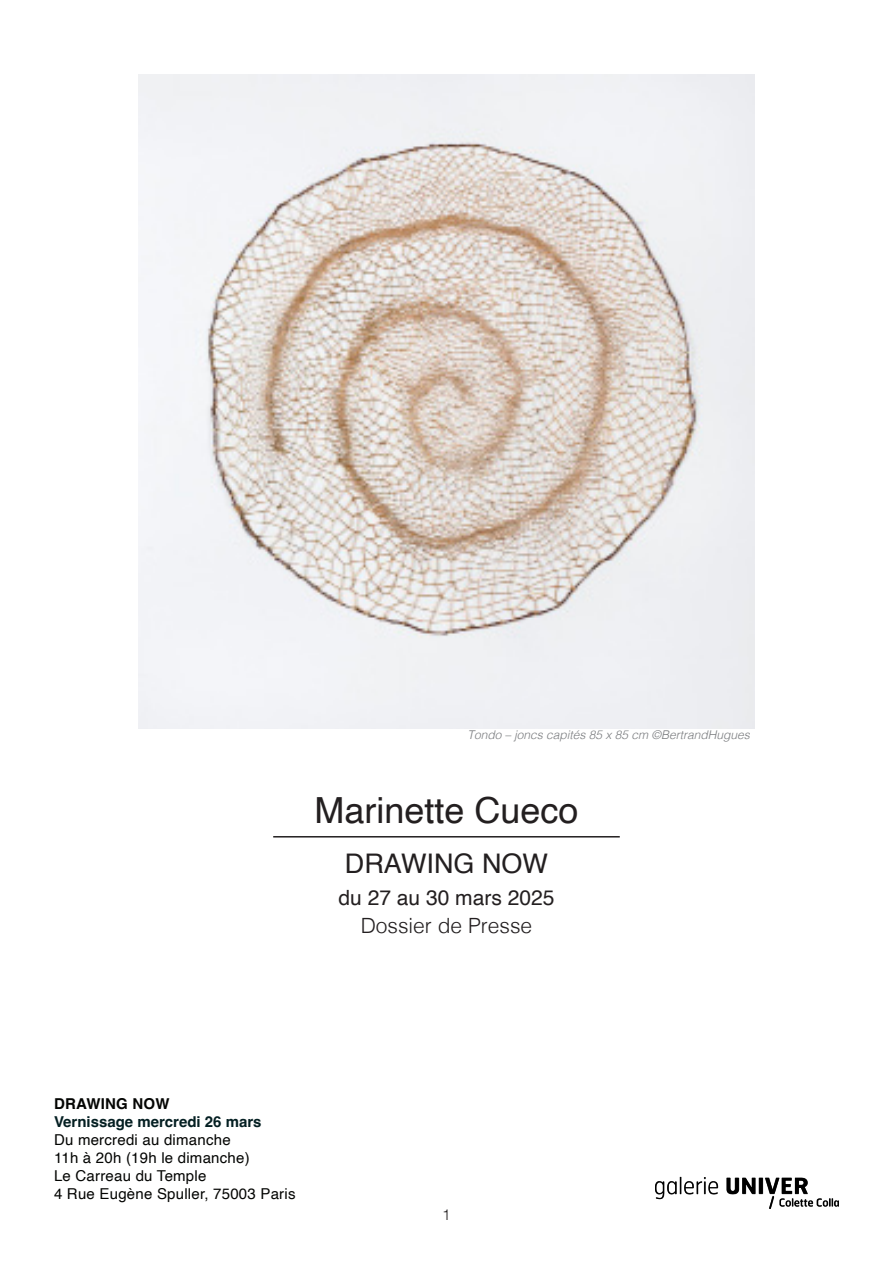
<style>
.page{position:relative;width:893px;height:1263px;background:#fff}
.page>*{position:absolute;margin:0;border:0;box-sizing:border-box;transform-origin:0 0}
.t1{font:36px "Helvetica";color:#231f20}
.t2{font:27px "Helvetica";color:#231f20}
.t3{font:21px "Helvetica";color:#231f20}
.t4{font:300 21px "Helvetica";color:#231f20}
.t5{font:15px/18px "Helvetica";letter-spacing:.015em;color:#040503}
.t6{font:700 15px "Helvetica";color:#041f22}
.t7{font:700 15px "Helvetica";letter-spacing:.015em;color:#040503}
.t8{font:300 15px "Helvetica";color:#231f20}
.t9{font:italic 300 12px "Helvetica";color:#797b7e}
</style>
<div class="page">
<hr style="left:273px;top:836px;width:347px;height:1px;background:#231f20">
<img style="left:139px;top:75px;width:615px;height:653px">
<img style="left:656px;top:1176px;width:183px;height:33px">
<p class="t9" style="left:467px;top:725px;width:284px">Tondo – joncs capités 85 x 85 cm ©BertrandHugues</p>
<p class="t1" style="left:314px;top:783px;width:266px">Marinette Cueco</p>
<p class="t2" style="left:345px;top:843px;width:205px">DRAWING NOW</p>
<p class="t3" style="left:338px;top:881px;width:217px">du 27 au 30 mars 2025</p>
<p class="t4" style="left:361px;top:908px;width:173px">Dossier de Presse</p>
<p class="t7" style="left:54px;top:1095px;width:117px">DRAWING NOW</p>
<p class="t6" style="left:54px;top:1113px;width:209px">Vernissage mercredi 26 mars</p>
<p class="t5" style="left:54px;top:1131px;width:243px">Du mercredi au dimanche<br>11h à 20h (19h le dimanche)<br>Le Carreau du Temple<br>4 Rue Eugène Spuller, 75003 Paris</p>
<p class="t8" style="left:442px;top:1202px;width:10px">1</p>
</div>
